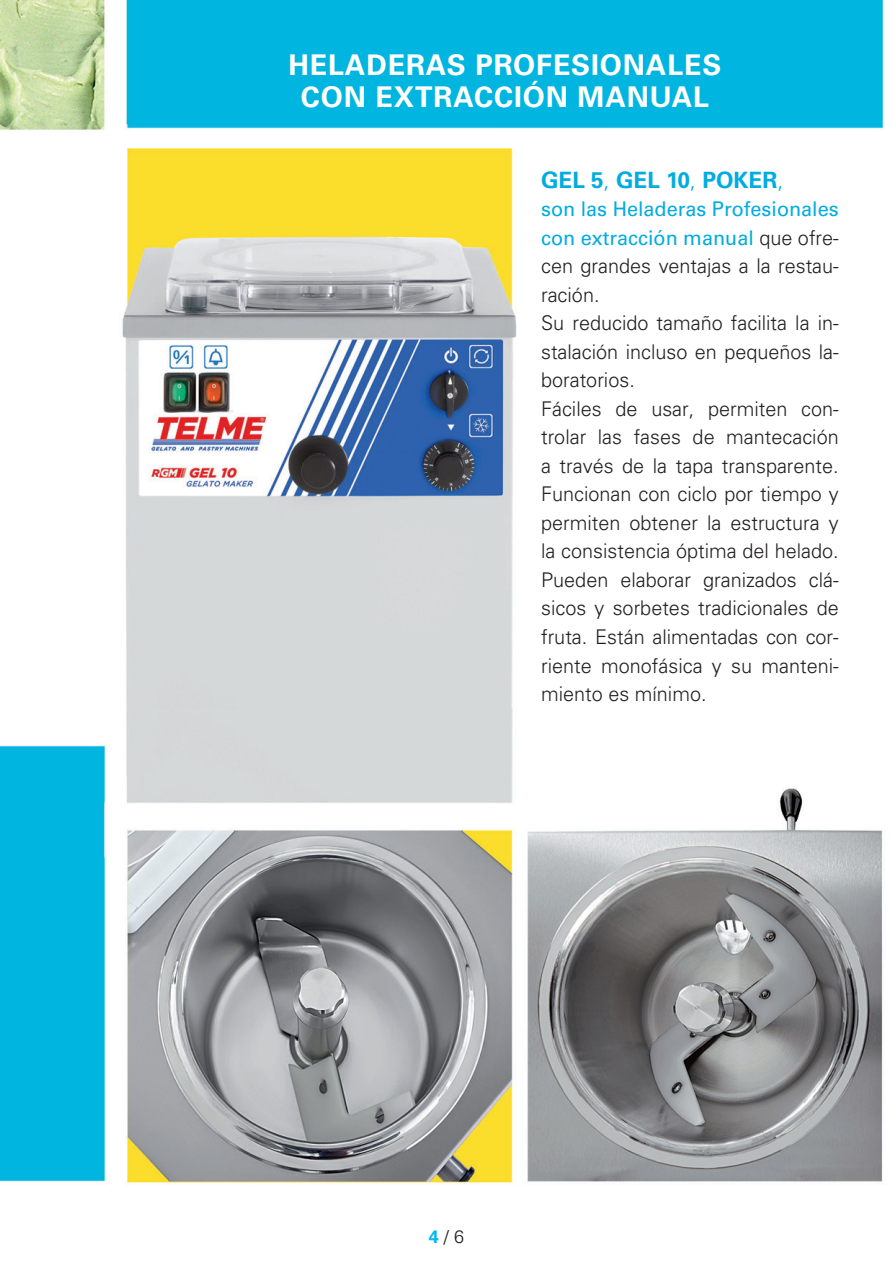
<style>
.page{position:relative;width:893px;height:1263px;background:#fff}
.page>*{position:absolute;margin:0;border:0;box-sizing:border-box;transform-origin:0 0}
.t1{font:700 28.5px/31.5px "Univers";letter-spacing:.03em;color:#fff;text-align:center}
.t2{font:700 22.5px "Univers";color:#00ace1}
.t3{font:300 20.25px/28.5px "Univers";color:#231f20;text-align:justify}
.t4{font:20.25px/28.5px "Univers";color:#00ace1;text-align:justify}
.t5{font:300 18px "Univers";color:#231f20}
.s1{font-weight:300}
.s2{font-weight:300;color:#231f20}
.s3{font-weight:700;color:#00baf1}
</style>
<div class="page">
<img style="left:0;top:0;width:884px;height:1183px">
<p class="t1" style="left:288px;top:50px;width:434px">HELADERAS PROFESIONALES<br>CON EXTRACCIÓN MANUAL</p>
<p class="t2" style="left:541px;top:167px;width:244px">GEL 5<span class="s1">,</span> GEL 10<span class="s1">,</span> POKER<span class="s1">,</span></p>
<p class="t4" style="left:541px;top:195px;width:299px">son las Heladeras Profesionales con extracción manual <span class="s2">que ofre&shy;cen grandes ventajas a la restau&shy;ración.</span></p>
<p class="t3" style="left:541px;top:309px;width:299px">Su reducido tamaño facilita la in&shy;stalación incluso en pequeños la&shy;boratorios.</p>
<p class="t3" style="left:541px;top:395px;width:299px">Fáciles de usar, permiten con&shy;trolar las fases de mantecación a través de la tapa transparente.<br>Funcionan con ciclo por tiempo y permiten obtener la estructura y la consistencia óptima del helado.<br>Pueden elaborar granizados clá&shy;sicos y sorbetes tradicionales de fruta. Están alimentadas con cor&shy;riente monofásica y su manteni&shy;miento es mínimo.</p>
<p class="t5" style="left:429px;top:1226px;width:37px"><span class="s3">4</span> / 6</p>
</div>
